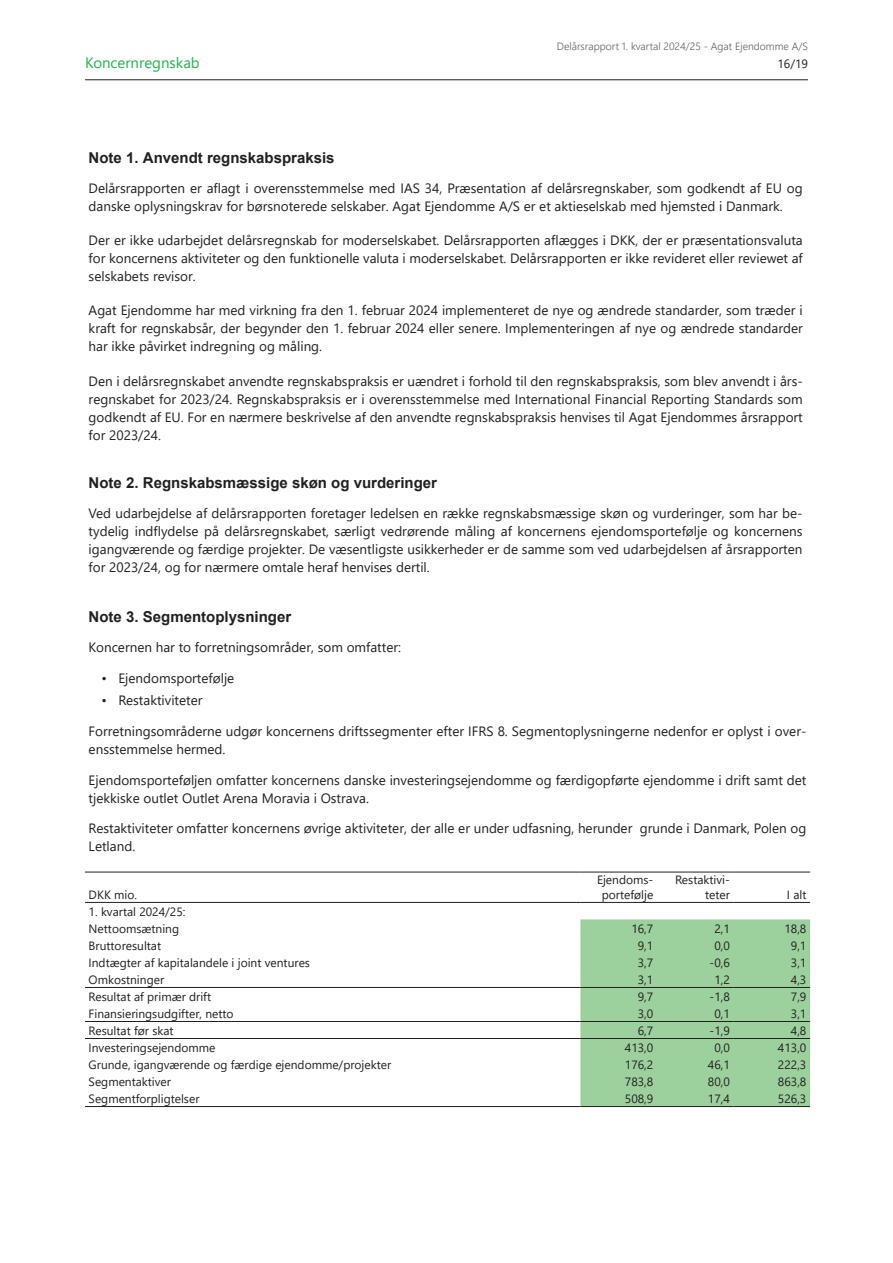
<style>
.page{position:relative;width:893px;height:1263px;background:#fff}
.page>*{position:absolute;margin:0;border:0;box-sizing:border-box;transform-origin:0 0}
.Noter_overskrift_Kon{font:700 15px "Arial";color:#231f20}
.t1{font:15px "Segoe UI";color:#22b24e}
.Normal_no_ligatures{font:13.5px/18px "Segoe UI";color:#231f20}
.Tabel_venstrestillet{font:12px "Segoe UI";color:#231f20}
.Tabel_højrestillet{font:12px/14.4px "Segoe UI";color:#231f20;text-align:center}
.t2{font:300 10.5px "Segoe UI";color:#60615d}
</style>
<div class="page">
<hr style="left:85px;top:79px;width:723px;height:1px;background:#231f20">
<div style="left:580px;top:919px;width:230px;height:187px;background:#9cd19e"></div>
<hr style="left:85px;top:987px;width:495px;height:1px;background:#231f20">
<hr style="left:580px;top:987px;width:77px;height:1px;background:#231f20">
<hr style="left:657px;top:987px;width:76px;height:1px;background:#231f20">
<hr style="left:733px;top:987px;width:77px;height:1px;background:#231f20">
<hr style="left:85px;top:1021px;width:495px;height:1px;background:#231f20">
<hr style="left:580px;top:1021px;width:77px;height:1px;background:#231f20">
<hr style="left:657px;top:1021px;width:76px;height:1px;background:#231f20">
<hr style="left:733px;top:1021px;width:77px;height:1px;background:#231f20">
<hr style="left:85px;top:1038px;width:495px;height:1px;background:#231f20">
<hr style="left:580px;top:1038px;width:77px;height:1px;background:#231f20">
<hr style="left:657px;top:1038px;width:76px;height:1px;background:#231f20">
<hr style="left:733px;top:1038px;width:77px;height:1px;background:#231f20">
<hr style="left:85px;top:872px;width:495px;height:1px;background:#231f20">
<hr style="left:580px;top:872px;width:77px;height:1px;background:#231f20">
<hr style="left:657px;top:872px;width:76px;height:1px;background:#231f20">
<hr style="left:733px;top:872px;width:77px;height:1px;background:#231f20">
<hr style="left:85px;top:902px;width:495px;height:1px;background:#231f20">
<hr style="left:580px;top:902px;width:77px;height:1px;background:#231f20">
<hr style="left:657px;top:902px;width:76px;height:1px;background:#231f20">
<hr style="left:733px;top:902px;width:77px;height:1px;background:#231f20">
<hr style="left:85px;top:1106px;width:495px;height:1px;background:#231f20">
<hr style="left:580px;top:1106px;width:77px;height:1px;background:#231f20">
<hr style="left:657px;top:1106px;width:76px;height:1px;background:#231f20">
<hr style="left:733px;top:1106px;width:77px;height:1px;background:#231f20">
<p class="t1" style="left:85px;top:49px;width:116px">Koncernregnskab</p>
<p class="t2" style="left:557px;top:36px;width:253px">Delårsrapport 1. kvartal 2024/25 - Agat Ejendomme A/S</p>
<p class="Tabel_venstrestillet" style="left:777px;top:52px;width:32px">16/19</p>
<p class="Noter_overskrift_Kon" style="left:89px;top:148px;width:247px">Note 1. Anvendt regnskabspraksis</p>
<p class="Normal_no_ligatures" style="left:89px;top:178px;width:716px">Delårsrapporten er aflagt i overensstemmelse med IAS 34, Præsentation af delårsregnskaber, som godkendt af EU og danske oplysningskrav for børsnoterede selskaber. Agat Ejendomme A/S er et aktieselskab med hjemsted i Danmark.</p>
<p class="Normal_no_ligatures" style="left:89px;top:230px;width:716px;text-align:justify">Der er ikke udarbejdet delårsregnskab for moderselskabet. Delårsrapporten aflægges i DKK, der er præsentationsvaluta for koncernens aktiviteter og den funktionelle valuta i moderselskabet. Delårsrapporten er ikke revideret eller reviewet af selskabets revisor.</p>
<p class="Normal_no_ligatures" style="left:89px;top:300px;width:716px;text-align:justify">Agat Ejendomme har med virkning fra den 1. februar 2024 implementeret de nye og ændrede standarder, som træder i kraft for regnskabsår, der begynder den 1. februar 2024 eller senere. Implementeringen af nye og ændrede standarder har ikke påvirket indregning og måling.</p>
<p class="Normal_no_ligatures" style="left:89px;top:371px;width:716px;text-align:justify">Den i delårsregnskabet anvendte regnskabspraksis er uændret i forhold til den regnskabspraksis, som blev anvendt i års&shy;regnskabet for 2023/24. Regnskabspraksis er i overensstemmelse med International Financial Reporting Standards som godkendt af EU. For en nærmere beskrivelse af den anvendte regnskabspraksis henvises til Agat Ejendommes årsrapport for 2023/24.</p>
<p class="Noter_overskrift_Kon" style="left:89px;top:472px;width:350px">Note 2. Regnskabsmæssige skøn og vurderinger</p>
<p class="Normal_no_ligatures" style="left:89px;top:503px;width:715px;text-align:justify">Ved udarbejdelse af delårsrapporten foretager ledelsen en række regnskabsmæssige skøn og vurderinger, som har be&shy;tydelig indflydelse på delårsregnskabet, særligt vedrørende måling af koncernens ejendomsportefølje og koncernens igangværende og færdige projekter. De væsentligste usikkerheder er de samme som ved udarbejdelsen af årsrapporten for 2023/24, og for nærmere omtale heraf henvises dertil.</p>
<p class="Noter_overskrift_Kon" style="left:89px;top:606px;width:204px">Note 3. Segmentoplysninger</p>
<p class="Normal_no_ligatures" style="left:89px;top:637px;width:314px">Koncernen har to forretningsområder, som omfatter:</p>
<p class="Normal_no_ligatures" style="left:101px;top:668px;width:134px">• Ejendomsportefølje</p>
<p class="Normal_no_ligatures" style="left:101px;top:690px;width:103px">• Restaktiviteter</p>
<p class="Normal_no_ligatures" style="left:89px;top:721px;width:719px">Forretningsområderne udgør koncernens driftssegmenter efter IFRS 8. Segmentoplysningerne nedenfor er oplyst i over&shy;ensstemmelse hermed.</p>
<p class="Normal_no_ligatures" style="left:89px;top:770px;width:719px">Ejendomsporteføljen omfatter koncernens danske investeringsejendomme og færdigopførte ejendomme i drift samt det tjekkiske outlet Outlet Arena Moravia i Ostrava.</p>
<p class="Normal_no_ligatures" style="left:89px;top:818px;width:719px">Restaktiviteter omfatter koncernens øvrige aktiviteter, der alle er under udfasning, herunder grunde i Danmark, Polen og<br>Letland.</p>
<p class="Tabel_venstrestillet" style="left:89px;top:883px;width:50px">DKK mio.</p>
<p class="Tabel_højrestillet" style="left:597px;top:872px;width:58px">Ejendoms&shy;portefølje</p>
<p class="Tabel_højrestillet" style="left:675px;top:872px;width:56px;text-align:right">Restaktivi&shy;teter</p>
<p class="Tabel_højrestillet" style="left:787px;top:886px;width:21px">I alt</p>
<p class="Tabel_venstrestillet" style="left:89px;top:900px;width:98px">1. kvartal 2024/25:</p>
<p class="Tabel_venstrestillet" style="left:89px;top:917px;width:92px">Nettoomsætning</p>
<p class="Tabel_højrestillet" style="left:631px;top:920px;width:24px">16,7</p>
<p class="Tabel_højrestillet" style="left:714px;top:920px;width:17px">2,1</p>
<p class="Tabel_højrestillet" style="left:784px;top:920px;width:24px">18,8</p>
<p class="Tabel_venstrestillet" style="left:89px;top:934px;width:74px">Bruttoresultat</p>
<p class="Tabel_højrestillet" style="left:638px;top:937px;width:17px">9,1</p>
<p class="Tabel_højrestillet" style="left:714px;top:937px;width:17px">0,0</p>
<p class="Tabel_højrestillet" style="left:791px;top:937px;width:17px">9,1</p>
<p class="Tabel_venstrestillet" style="left:89px;top:951px;width:223px">Indtægter af kapitalandele i joint ventures</p>
<p class="Tabel_højrestillet" style="left:638px;top:954px;width:17px">3,7</p>
<p class="Tabel_højrestillet" style="left:710px;top:954px;width:22px">-0,6</p>
<p class="Tabel_højrestillet" style="left:791px;top:954px;width:17px">3,1</p>
<p class="Tabel_venstrestillet" style="left:89px;top:968px;width:77px">Omkostninger</p>
<p class="Tabel_højrestillet" style="left:638px;top:971px;width:17px">3,1</p>
<p class="Tabel_højrestillet" style="left:714px;top:971px;width:17px">1,2</p>
<p class="Tabel_højrestillet" style="left:791px;top:971px;width:17px">4,3</p>
<p class="Tabel_venstrestillet" style="left:89px;top:985px;width:124px">Resultat af primær drift</p>
<p class="Tabel_højrestillet" style="left:638px;top:988px;width:17px">9,7</p>
<p class="Tabel_højrestillet" style="left:710px;top:988px;width:22px">-1,8</p>
<p class="Tabel_højrestillet" style="left:791px;top:988px;width:17px">7,9</p>
<p class="Tabel_venstrestillet" style="left:89px;top:1002px;width:146px">Finansieringsudgifter, netto</p>
<p class="Tabel_højrestillet" style="left:638px;top:1005px;width:17px">3,0</p>
<p class="Tabel_højrestillet" style="left:714px;top:1005px;width:17px">0,1</p>
<p class="Tabel_højrestillet" style="left:791px;top:1005px;width:17px">3,1</p>
<p class="Tabel_venstrestillet" style="left:89px;top:1019px;width:86px">Resultat før skat</p>
<p class="Tabel_højrestillet" style="left:638px;top:1022px;width:17px">6,7</p>
<p class="Tabel_højrestillet" style="left:710px;top:1022px;width:22px">-1,9</p>
<p class="Tabel_højrestillet" style="left:791px;top:1022px;width:17px">4,8</p>
<p class="Tabel_venstrestillet" style="left:89px;top:1036px;width:128px">Investeringsejendomme</p>
<p class="Tabel_højrestillet" style="left:625px;top:1039px;width:30px">413,0</p>
<p class="Tabel_højrestillet" style="left:714px;top:1039px;width:17px">0,0</p>
<p class="Tabel_højrestillet" style="left:778px;top:1039px;width:30px">413,0</p>
<p class="Tabel_venstrestillet" style="left:89px;top:1053px;width:304px">Grunde, igangværende og færdige ejendomme/projekter</p>
<p class="Tabel_højrestillet" style="left:625px;top:1056px;width:30px">176,2</p>
<p class="Tabel_højrestillet" style="left:708px;top:1056px;width:24px">46,1</p>
<p class="Tabel_højrestillet" style="left:778px;top:1056px;width:30px">222,3</p>
<p class="Tabel_venstrestillet" style="left:89px;top:1070px;width:84px">Segmentaktiver</p>
<p class="Tabel_højrestillet" style="left:625px;top:1073px;width:30px">783,8</p>
<p class="Tabel_højrestillet" style="left:708px;top:1073px;width:24px">80,0</p>
<p class="Tabel_højrestillet" style="left:778px;top:1073px;width:30px">863,8</p>
<p class="Tabel_venstrestillet" style="left:89px;top:1087px;width:112px">Segmentforpligtelser</p>
<p class="Tabel_højrestillet" style="left:625px;top:1090px;width:30px">508,9</p>
<p class="Tabel_højrestillet" style="left:708px;top:1090px;width:24px">17,4</p>
<p class="Tabel_højrestillet" style="left:778px;top:1090px;width:30px">526,3</p>
</div>
